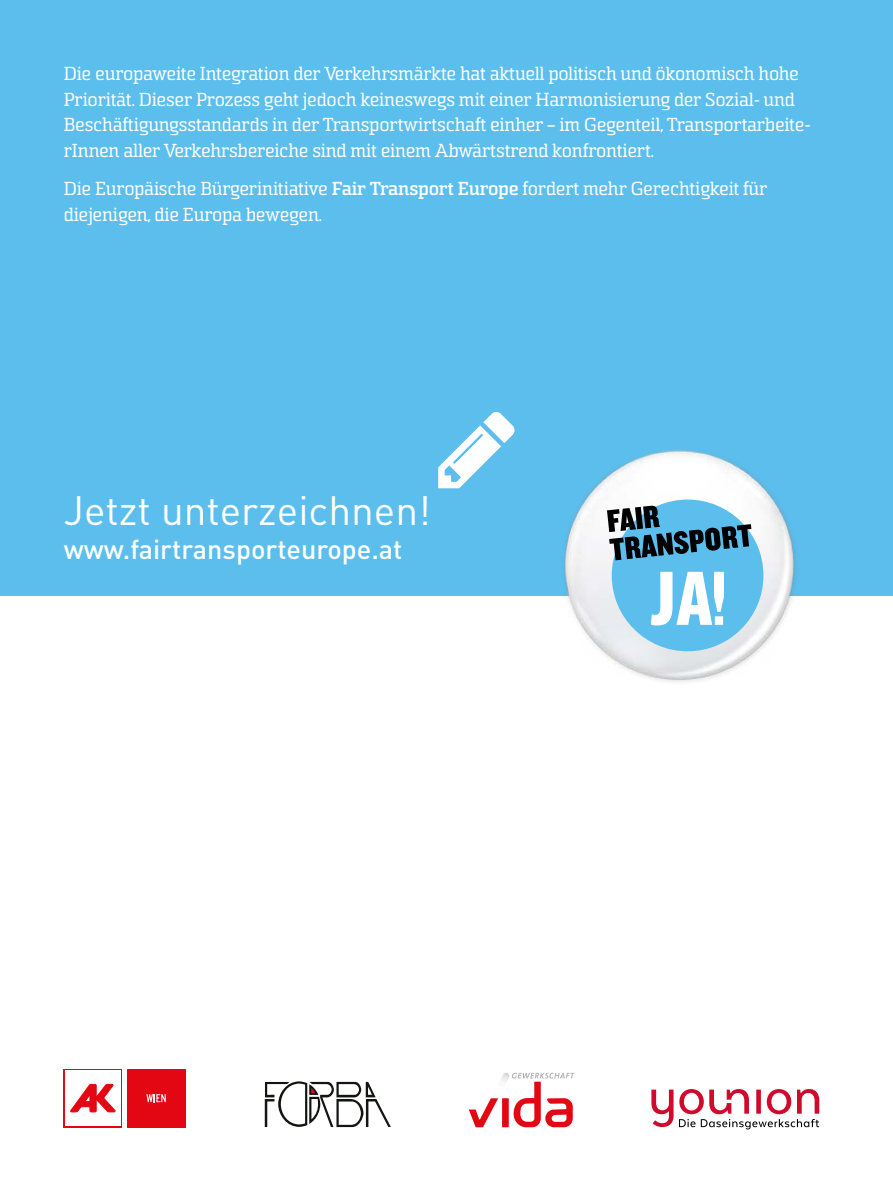
<style>
.page{position:relative;width:893px;height:1191px;background:#fff}
.page>*{position:absolute;margin:0;border:0;box-sizing:border-box;transform-origin:0 0}
.t1{font:40.5px "DIN Pro";color:#fff}
.t2{font:500 27px "DIN Pro";color:#fff}
.t3{font:21px/25.5px "Sommet Slab Rnd";letter-spacing:-.02em;color:#fff}
.s1{font-weight:700}
</style>
<div class="page">
<div style="left:0;top:0;width:893px;height:595px;background:#5bbeed"></div>
<svg style="left:265px;top:1081px;width:126px;height:46px"></svg>
<img style="left:532px;top:450px;width:297px;height:232px">
<div style="left:612px;top:499px;width:151px;height:152px;background:#5bbeed;border-radius:50%"></div>
<svg style="left:607px;top:505px;width:144px;height:55px"></svg>
<svg style="left:651px;top:572px;width:73px;height:53px"></svg>
<svg style="left:438px;top:412px;width:76px;height:76px"></svg>
<div style="left:64px;top:1069px;width:58px;height:58px;background:#e30613"></div>
<div style="left:65px;top:1070px;width:56px;height:56px;background:#fff"></div>
<svg style="left:70px;top:1084px;width:46px;height:28px"></svg>
<div style="left:127px;top:1069px;width:58px;height:58px;background:#e30613"></div>
<svg style="left:146px;top:1094px;width:20px;height:8px"></svg>
<svg style="left:469px;top:1072px;width:105px;height:55px"></svg>
<svg style="left:651px;top:1089px;width:168px;height:40px"></svg>
<p class="t3" style="left:64px;top:61px;width:749px">Die europaweite Integration der Verkehrsmärkte hat aktuell politisch und ökonomisch hohe Priorität. Dieser Prozess geht jedoch keineswegs mit einer Harmonisierung der Sozial- und Beschäftigungsstandards in der Transportwirtschaft einher – im Gegenteil, Transportarbeite&shy;rInnen aller Verkehrsbereiche sind mit einem Abwärtstrend konfrontiert.</p>
<p class="t3" style="left:64px;top:176px;width:705px">Die Europäische Bürgerinitiative <span class="s1">Fair Transport Europe</span> fordert mehr Gerechtigkeit für diejenigen, die Europa bewegen.</p>
<h1 class="t1" style="left:64px;top:483px;width:369px">Jetzt unterzeichnen!</h1>
<p class="t2" style="left:64px;top:531px;width:340px">www.fairtransporteurope.at</p>
</div>
